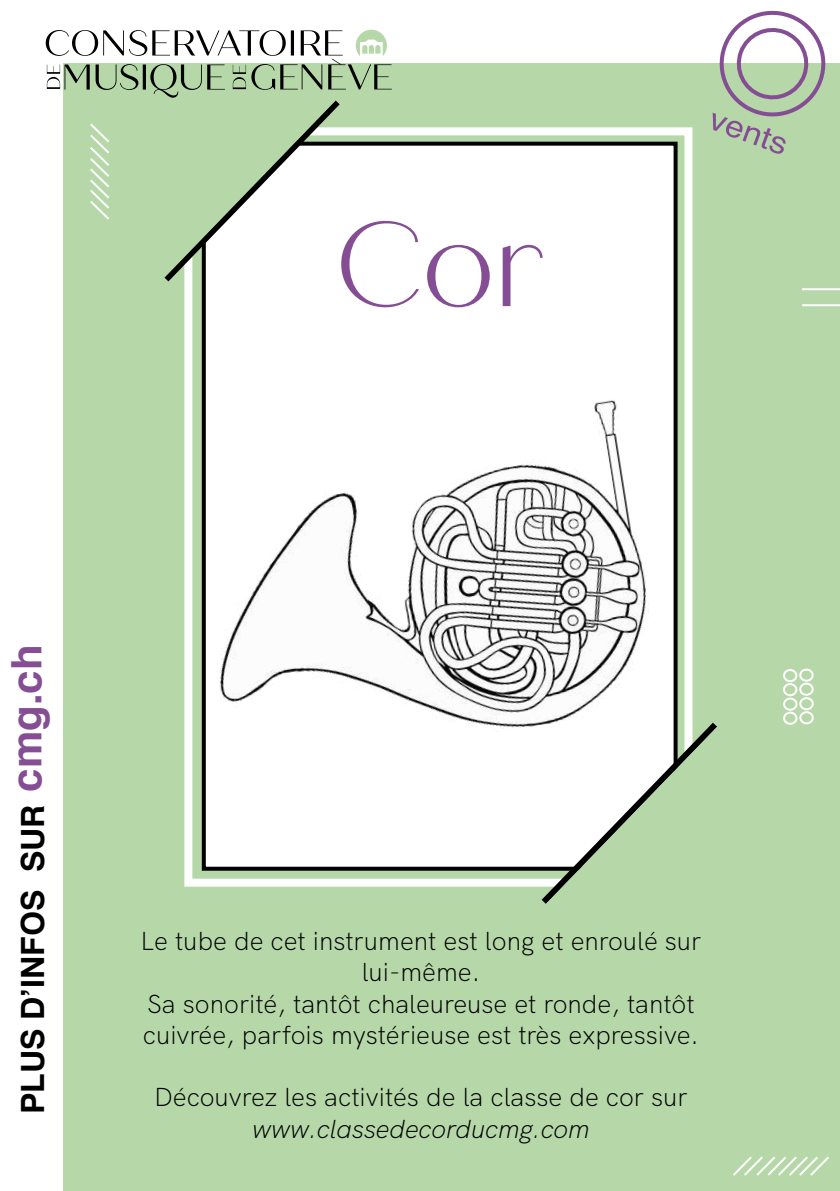
<style>
.page{position:relative;width:840px;height:1191px;background:#fff}
.page>*{position:absolute;margin:0;border:0;box-sizing:border-box;transform-origin:0 0}
.t1{font:300 120px "Quiche Sans";color:#854e94}
.t2{font:700 32px "Helvetica";color:#000}
.t3{font:300 26px/31.2px "HK Grotesk";color:#000;text-align:center}
.t4{font:italic 300 26px "HK Grotesk";color:#000}
.s1{font-size:42px;color:#854e94}
</style>
<div class="page">
<div style="left:0;top:0;width:839px;height:1191px;background:#b6d8a9"></div>
<div style="left:202px;top:142px;width:475px;height:728px;background:#fff;border:4px solid #000"></div>
<div style="left:184px;top:127px;width:508px;height:759px;border:8px solid #fff"></div>
<svg style="left:535px;top:716px;width:182px;height:188px"></svg>
<div style="left:0;top:0;width:62px;height:1191px;background:#fff"></div>
<div style="left:0;top:0;width:839px;height:62px;background:#fff"></div>
<hr style="left:801px;top:288px;width:38px;height:2px;background:#fff">
<hr style="left:801px;top:304px;width:38px;height:2px;background:#fff">
<svg style="left:733px;top:1156px;width:96px;height:20px"></svg>
<svg style="left:46px;top:30px;width:345px;height:258px"></svg>
<div style="left:782px;top:711px;width:15px;height:14px;border:2px solid #fff;border-radius:50%"></div>
<div style="left:782px;top:697px;width:15px;height:13px;border:2px solid #fff;border-radius:50%"></div>
<div style="left:798px;top:697px;width:15px;height:13px;border:2px solid #fff;border-radius:50%"></div>
<div style="left:798px;top:711px;width:15px;height:13px;border:2px solid #fff;border-radius:50%"></div>
<div style="left:782px;top:683px;width:14px;height:13px;border:2px solid #fff;border-radius:50%"></div>
<div style="left:782px;top:669px;width:14px;height:13px;border:2px solid #fff;border-radius:50%"></div>
<div style="left:798px;top:668px;width:15px;height:13px;border:2px solid #fff;border-radius:50%"></div>
<div style="left:798px;top:682px;width:15px;height:14px;border:2px solid #fff;border-radius:50%"></div>
<svg style="left:712px;top:10px;width:117px;height:144px"></svg>
<img style="left:184px;top:397px;width:485px;height:379px">
<h1 class="t1" style="left:334px;top:194px;width:213px">Cor</h1>
<p class="t2" style="left:7px;top:1114px;width:471px;rotate:-90deg">PLUS D’INFOS SUR <span class="s1">cmg.ch</span></p>
<p class="t3" style="left:140px;top:923px;width:562px">Le tube de cet instrument est long et enroulé sur lui-même.<br>Sa sonorité, tantôt chaleureuse et ronde, tantôt cuivrée, parfois mystérieuse est très expressive.</p>
<p class="t3" style="left:154px;top:1079px;width:535px">Découvrez les activités de la classe de cor sur</p>
<p class="t4" style="left:252px;top:1108px;width:339px">www.classedecorducmg.com</p>
</div>
